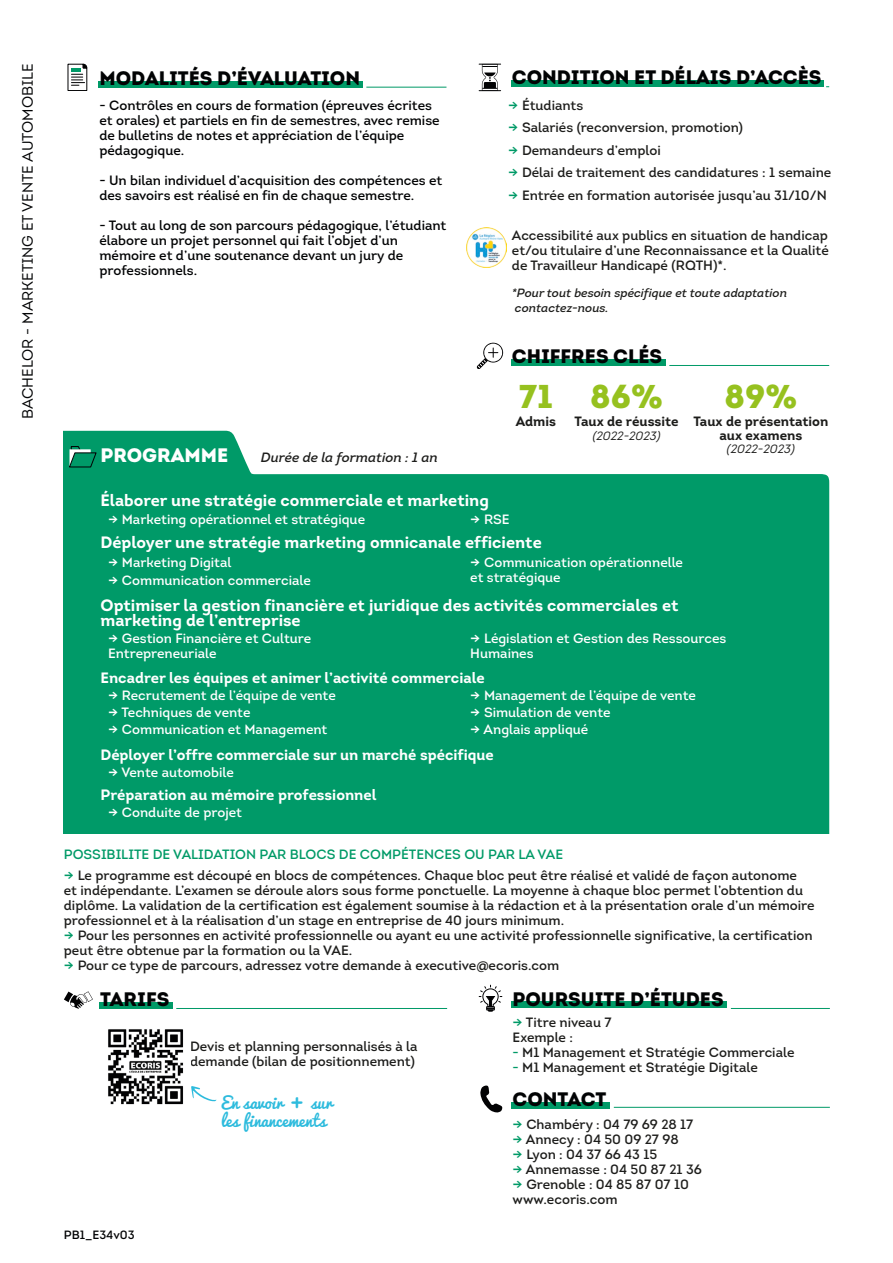
<style>
.page{position:relative;width:893px;height:1263px;background:#fff}
.page>*{position:absolute;margin:0;border:0;box-sizing:border-box;transform-origin:0 0}
.t1{font:900 33px "Intro";color:#96c11f}
.t2{font:900 19.5px "Intro";color:#020304}
.t3{font:900 19.5px "Intro";color:#fff}
.t4{font:700 16.5px/15px "Intro";color:#fff}
.t5{font:16.5px "Pacifico";color:#2dbbdd}
.t6{font:700 15px "Intro";color:#fff}
.t7{font:15px "Intro Book Caps";color:#020304}
.t8{font:13.5px/15px "Intro";color:#1d1d1b}
.t9{font:13.5px/15px "Intro";color:#fff}
.t10{font:13.5px/15px "Intro";color:#020304}
.t11{font:13.5px "Intro";color:#009a67}
.t12{font:700 13.5px/13.5px "Intro";color:#1d1d1b;text-align:center}
.t13{font:italic 13.5px "Intro";color:#1d1d1b}
.t14{font:italic 12px/15px "Intro";color:#1d1d1b}
.t15{font:italic 12px "Intro";color:#1d1d1b}
.t16{font:12px "Intro";color:#020304}
.s1{color:#009a67}
.s2{font-size:25.5px}
</style>
<div class="page">
<svg style="left:64px;top:431px;width:765px;height:403px;background:#15a274"></svg>
<svg style="left:68px;top:64px;width:19px;height:27px"></svg>
<svg style="left:479px;top:64px;width:22px;height:27px"></svg>
<div style="left:98px;top:81px;width:264px;height:6px;background:#009a67"></div>
<hr style="left:366px;top:87px;width:80px;height:1px;background:#009a67">
<div style="left:511px;top:80px;width:313px;height:7px;background:#009a67"></div>
<svg style="left:69px;top:446px;width:27px;height:21px"></svg>
<svg style="left:477px;top:343px;width:26px;height:26px"></svg>
<div style="left:511px;top:359px;width:154px;height:7px;background:#009a67"></div>
<hr style="left:669px;top:365px;width:160px;height:1px;background:#009a67">
<svg style="left:479px;top:985px;width:23px;height:27px"></svg>
<svg style="left:64px;top:991px;width:29px;height:18px"></svg>
<svg style="left:480px;top:1085px;width:22px;height:27px"></svg>
<img style="left:108px;top:1029px;width:76px;height:76px">
<div style="left:99px;top:1002px;width:73px;height:7px;background:#009a67"></div>
<hr style="left:176px;top:1008px;width:271px;height:1px;background:#009a67">
<div style="left:511px;top:1002px;width:216px;height:6px;background:#009a67"></div>
<hr style="left:731px;top:1008px;width:99px;height:1px;background:#009a67">
<div style="left:511px;top:1102px;width:99px;height:6px;background:#009a67"></div>
<hr style="left:614px;top:1107px;width:216px;height:1px;background:#009a67">
<svg style="left:191px;top:1086px;width:25px;height:15px"></svg>
<img style="left:467px;top:227px;width:40px;height:40px">
<p class="t7" style="left:19px;top:419px;width:357px;rotate:-90deg">bachelor - marketing et vente automobile</p>
<h2 class="t2" style="left:99px;top:65px;width:262px">MODALITÉS D’ÉVALUATION</h2>
<h2 class="t2" style="left:512px;top:65px;width:311px">CONDITION ET DÉLAIS D’ACCÈS</h2>
<p class="t10" style="left:99px;top:98px;width:342px">- Contrôles en cours de formation (épreuves écrites et orales) et partiels en fin de semestres, avec remise de bulletins de notes et appréciation de l’équipe pédagogique.</p>
<p class="t10" style="left:99px;top:173px;width:344px">- Un bilan individuel d’acquisition des compétences et des savoirs est réalisé en fin de chaque semestre.</p>
<p class="t10" style="left:99px;top:218px;width:348px">- Tout au long de son parcours pédagogique, l’étudiant élabore un projet personnel qui fait l’objet d’un mémoire et d’une soutenance devant un jury de professionnels.</p>
<h2 class="t3" style="left:101px;top:442px;width:129px">PROGRAMME</h2>
<p class="t13" style="left:261px;top:449px;width:178px">Durée de la formation : 1 an</p>
<p class="t4" style="left:101px;top:492px;width:390px">Élaborer une stratégie commerciale et marketing</p>
<p class="t8" style="left:508px;top:98px;width:77px"><span class="s1">→</span> Étudiants</p>
<p class="t8" style="left:508px;top:120px;width:236px"><span class="s1">→</span> Salariés (reconversion, promotion)</p>
<p class="t8" style="left:508px;top:143px;width:154px"><span class="s1">→</span> Demandeurs d’emploi</p>
<p class="t8" style="left:508px;top:165px;width:325px"><span class="s1">→</span> Délai de traitement des candidatures : 1 semaine</p>
<p class="t8" style="left:508px;top:188px;width:320px"><span class="s1">→</span> Entrée en formation autorisée jusqu’au 31/10/N</p>
<p class="t8" style="left:512px;top:228px;width:318px;text-align:justify">Accessibilité aux publics en situation de handicap et/ou titulaire d’une Reconnaissance et la Qualité de Travailleur Handicapé (RQTH)*.</p>
<p class="t14" style="left:512px;top:285px;width:277px">*Pour tout besoin spécifique et toute adaptation contactez-nous.</p>
<h2 class="t2" style="left:512px;top:343px;width:152px">CHIFFRES CLÉS</h2>
<h1 class="t1" style="left:519px;top:374px;width:35px">71</h1>
<p class="t12" style="left:516px;top:414px;width:42px">Admis</p>
<h1 class="t1" style="left:590px;top:374px;width:74px">86%</h1>
<p class="t12" style="left:574px;top:414px;width:106px">Taux de réussite</p>
<p class="t15" style="left:593px;top:428px;width:69px">(2022-2023)</p>
<h1 class="t1" style="left:724px;top:374px;width:74px">89%</h1>
<p class="t12" style="left:693px;top:414px;width:137px">Taux de présentation aux examens</p>
<p class="t15" style="left:727px;top:441px;width:69px">(2022-2023)</p>
<p class="t9" style="left:108px;top:511px;width:259px">→ Marketing opérationnel et stratégique</p>
<p class="t4" style="left:101px;top:535px;width:443px">Déployer une stratégie marketing omnicanale efficiente</p>
<p class="t9" style="left:470px;top:511px;width:41px">→ RSE</p>
<p class="t9" style="left:470px;top:554px;width:214px">→ Communication opérationnelle et stratégique</p>
<p class="t4" style="left:101px;top:597px;width:579px">Optimiser la gestion financière et juridique des activités commerciales et marketing de l’entreprise</p>
<p class="t9" style="left:108px;top:631px;width:205px">→ Gestion Financière et Culture<br>Entrepreneuriale</p>
<p class="t9" style="left:470px;top:631px;width:258px">→ Législation et Gestion des Ressources<br>Humaines</p>
<p class="t6" style="left:101px;top:668px;width:386px">Encadrer les équipes et animer l’activité commerciale</p>
<p class="t9" style="left:108px;top:687px;width:229px">→ Recrutement de l’équipe de vente</p>
<p class="t9" style="left:470px;top:687px;width:227px">→ Management de l’équipe de vente</p>
<p class="t9" style="left:108px;top:554px;width:125px">→ Marketing Digital</p>
<p class="t9" style="left:108px;top:573px;width:204px">→ Communication commerciale</p>
<p class="t9" style="left:108px;top:705px;width:144px">→ Techniques de vente</p>
<p class="t9" style="left:470px;top:705px;width:142px">→ Simulation de vente</p>
<p class="t9" style="left:108px;top:722px;width:221px">→ Communication et Management</p>
<p class="t9" style="left:470px;top:722px;width:120px">→ Anglais appliqué</p>
<p class="t6" style="left:101px;top:745px;width:395px">Déployer l’offre commerciale sur un marché spécifique</p>
<p class="t9" style="left:108px;top:765px;width:127px">→ Vente automobile</p>
<p class="t6" style="left:101px;top:785px;width:277px">Préparation au mémoire professionnel</p>
<p class="t9" style="left:108px;top:805px;width:135px">→ Conduite de projet</p>
<p class="t11" style="left:64px;top:846px;width:501px">POSSIBILITE DE VALIDATION PAR BLOCS DE COMPÉTENCES OU PAR LA VAE</p>
<p class="t8" style="left:64px;top:868px;width:752px"><span class="s1">→</span> Le programme est découpé en blocs de compétences. Chaque bloc peut être réalisé et validé de façon autonome<br>et indépendante. L’examen se déroule alors sous forme ponctuelle. La moyenne à chaque bloc permet l’obtention du diplôme. La validation de la certification est également soumise à la rédaction et à la présentation orale d’un mémoire professionnel et à la réalisation d’un stage en entreprise de 40 jours minimum.</p>
<p class="t8" style="left:64px;top:928px;width:750px"><span class="s1">→</span> Pour les personnes en activité professionnelle ou ayant eu une activité professionnelle significative, la certification peut être obtenue par la formation ou la VAE.</p>
<p class="t8" style="left:64px;top:958px;width:497px"><span class="s1">→</span> Pour ce type de parcours, adressez votre demande à executive@ecoris.com</p>
<h2 class="t2" style="left:100px;top:986px;width:71px">TARIFS</h2>
<p class="t16" style="left:64px;top:1227px;width:72px">PB1_E34v03</p>
<p class="t8" style="left:190px;top:1038px;width:229px">Devis et planning personnalisés à la demande (bilan de positionnement)</p>
<h2 class="t2" style="left:513px;top:986px;width:213px">POURSUITE D’ÉTUDES</h2>
<p class="t8" style="left:513px;top:1015px;width:101px"><span class="s1">→</span> Titre niveau 7<br>Exemple :</p>
<p class="t8" style="left:513px;top:1045px;width:283px"><span class="s1">-</span> M1 Management et Stratégie Commerciale</p>
<p class="t8" style="left:513px;top:1060px;width:247px"><span class="s1">-</span> M1 Management et Stratégie Digitale</p>
<p class="t5" style="left:221px;top:1094px;width:113px">En savoir <span class="s2">+</span> sur</p>
<h2 class="t2" style="left:513px;top:1086px;width:95px">CONTACT</h2>
<p class="t5" style="left:221px;top:1112px;width:106px">les financements</p>
<p class="t8" style="left:513px;top:1116px;width:182px"><span class="s1">→</span> Chambéry : 04 79 69 28 17</p>
<p class="t8" style="left:513px;top:1131px;width:168px"><span class="s1">→</span> Annecy : 04 50 09 27 98</p>
<p class="t8" style="left:513px;top:1146px;width:146px"><span class="s1">→</span> Lyon : 04 37 66 43 15</p>
<p class="t8" style="left:513px;top:1161px;width:191px"><span class="s1">→</span> Annemasse : 04 50 87 21 36</p>
<p class="t8" style="left:513px;top:1176px;width:178px"><span class="s1">→</span> Grenoble : 04 85 87 07 10 www.ecoris.com</p>
</div>
